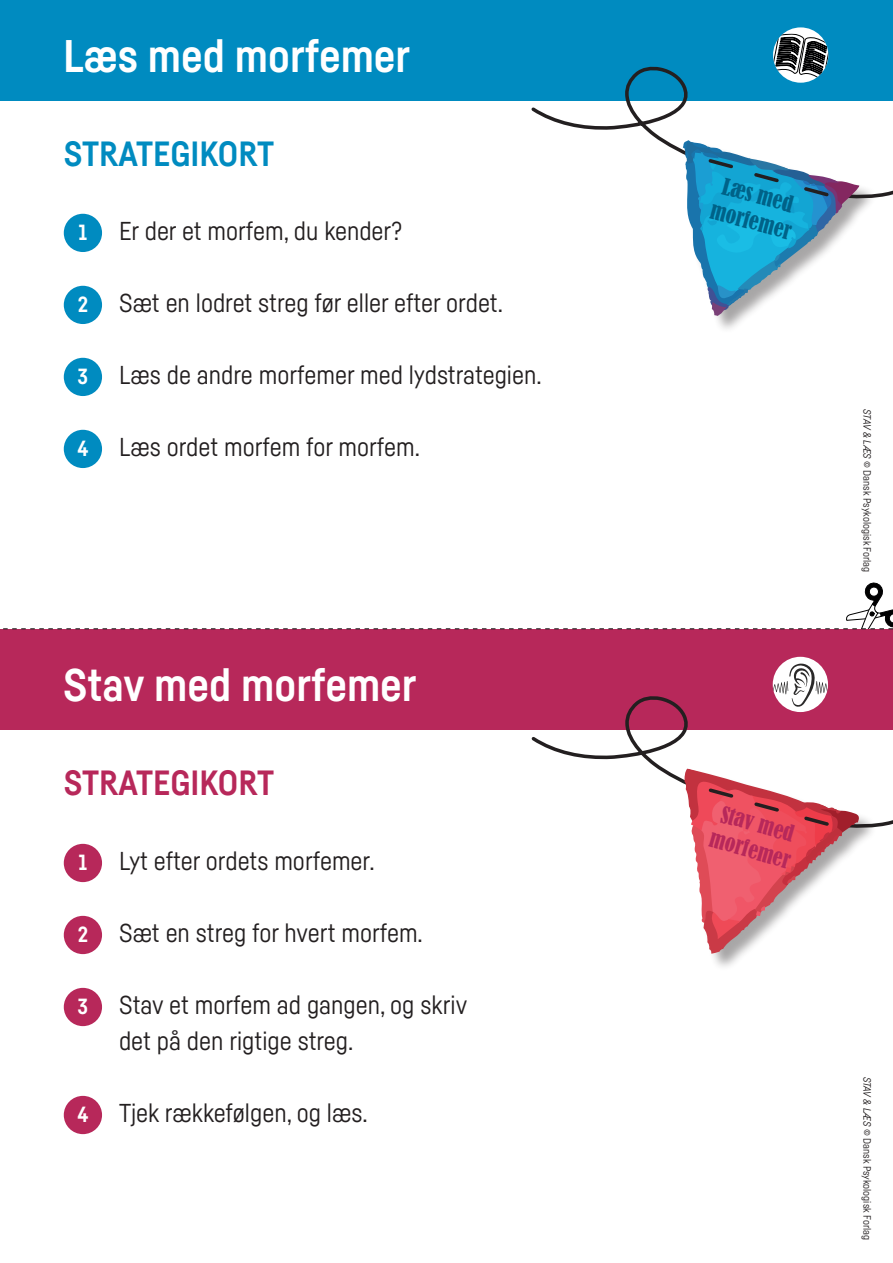
<style>
.page{position:relative;width:893px;height:1263px;background:#fff}
.page>*{position:absolute;margin:0;border:0;box-sizing:border-box;transform-origin:0 0}
.Brødtekst___luft{font:700 45px "Fabrikat";color:#fff}
.Brødtekst___luft-2{font:700 34.5px "Fabrikat";color:#008bc0}
.Brødtekst___luft-3{font:700 34.5px "Fabrikat";color:#b7285a}
.Strategikort_BRØD{font:25.5px/36px "Fabrikat";color:#231f20}
.Brødtekst{font:condensed 21.75px/26.5px "Bernard";color:#b7285a}
.t1{font:condensed 21.75px/26.5px "Bernard";color:#006288}
.Strategikort_BRØD-2{font:700 21.6px "Fabrikat";color:#fff}
.Brødtekst___luft-4{font:10.5px "Fabrikat";color:#231f20}
.s1{font-style:italic}
</style>
<div class="page">
<div style="left:64px;top:214px;width:38px;height:38px;background:#008bc0;border-radius:50%"></div>
<div style="left:64px;top:286px;width:38px;height:38px;background:#008bc0;border-radius:50%"></div>
<div style="left:64px;top:358px;width:38px;height:38px;background:#008bc0;border-radius:50%"></div>
<div style="left:64px;top:430px;width:38px;height:38px;background:#008bc0;border-radius:50%"></div>
<div style="left:0;top:0;width:893px;height:101px;background:#008bc0"></div>
<div style="left:64px;top:844px;width:38px;height:38px;background:#b7285a;border-radius:50%"></div>
<div style="left:64px;top:916px;width:38px;height:38px;background:#b7285a;border-radius:50%"></div>
<div style="left:64px;top:988px;width:38px;height:38px;background:#b7285a;border-radius:50%"></div>
<div style="left:64px;top:1096px;width:38px;height:38px;background:#b7285a;border-radius:50%"></div>
<div style="left:0;top:629px;width:893px;height:101px;background:#b7285a"></div>
<div style="left:773px;top:657px;width:55px;height:55px;background:#fff;border-radius:50%"></div>
<svg style="left:773px;top:661px;width:55px;height:32px"></svg>
<svg style="left:773px;top:27px;width:55px;height:56px"></svg>
<svg style="left:773px;top:33px;width:55px;height:30px"></svg>
<svg style="left:3px;top:582px;width:890px;height:48px"></svg>
<svg style="left:531px;top:693px;width:362px;height:134px"></svg>
<div style="left:685px;top:770px;width:192px;height:202px;background:#231f20;opacity:.4"></div>
<svg style="left:684px;top:768px;width:175px;height:186px"></svg>
<svg style="left:531px;top:63px;width:362px;height:135px"></svg>
<div style="left:684px;top:141px;width:193px;height:193px;background:#231f20;opacity:.4"></div>
<svg style="left:683px;top:140px;width:176px;height:176px"></svg>
<p class="Brødtekst___luft" style="left:63px;top:28px;width:349px">Læs med morfemer</p>
<p class="Brødtekst___luft-2" style="left:64px;top:132px;width:212px">STRATEGIKORT</p>
<p class="Strategikort_BRØD-2" style="left:79px;top:219px;width:10px">1</p>
<p class="Strategikort_BRØD" style="left:119px;top:212px;width:285px">Er der et morfem, du kender?</p>
<p class="Strategikort_BRØD-2" style="left:78px;top:291px;width:12px">2</p>
<p class="Strategikort_BRØD" style="left:119px;top:284px;width:385px">Sæt en lodret streg før eller efter ordet.</p>
<p class="Strategikort_BRØD-2" style="left:78px;top:363px;width:12px">3</p>
<p class="Strategikort_BRØD" style="left:119px;top:356px;width:424px">Læs de andre morfemer med lydstrategien.</p>
<p class="Strategikort_BRØD-2" style="left:77px;top:435px;width:13px">4</p>
<p class="Strategikort_BRØD" style="left:119px;top:428px;width:302px">Læs ordet morfem for morfem.</p>
<p class="Brødtekst___luft" style="left:63px;top:657px;width:355px">Stav med morfemer</p>
<p class="Brødtekst___luft-3" style="left:64px;top:761px;width:212px">STRATEGIKORT</p>
<p class="Strategikort_BRØD-2" style="left:79px;top:849px;width:10px">1</p>
<p class="Strategikort_BRØD" style="left:119px;top:842px;width:257px">Lyt efter ordets morfemer.</p>
<p class="Strategikort_BRØD-2" style="left:78px;top:921px;width:12px">2</p>
<p class="Strategikort_BRØD" style="left:119px;top:914px;width:305px">Sæt en streg for hvert morfem.</p>
<p class="Strategikort_BRØD-2" style="left:78px;top:993px;width:12px">3</p>
<p class="Strategikort_BRØD" style="left:119px;top:986px;width:350px">Stav et morfem ad gangen, og skriv det på den rigtige streg.</p>
<p class="Strategikort_BRØD-2" style="left:77px;top:1101px;width:13px">4</p>
<p class="Strategikort_BRØD" style="left:119px;top:1094px;width:250px">Tjek rækkefølgen, og læs.</p>
<p class="t1" style="left:721px;top:172px;width:85px;rotate:15deg">Læs med morfemer</p>
<p class="Brødtekst___luft-4" style="left:873px;top:409px;width:165px;rotate:90deg"><span class="s1">STAV &amp; LÆS</span> © Dansk Psykologisk Forlag</p>
<p class="Brødtekst" style="left:721px;top:800px;width:85px;rotate:16deg">Stav med morfemer</p>
<p class="Brødtekst___luft-4" style="left:873px;top:1076px;width:165px;rotate:90deg"><span class="s1">STAV &amp; LÆS</span> © Dansk Psykologisk Forlag</p>
</div>
